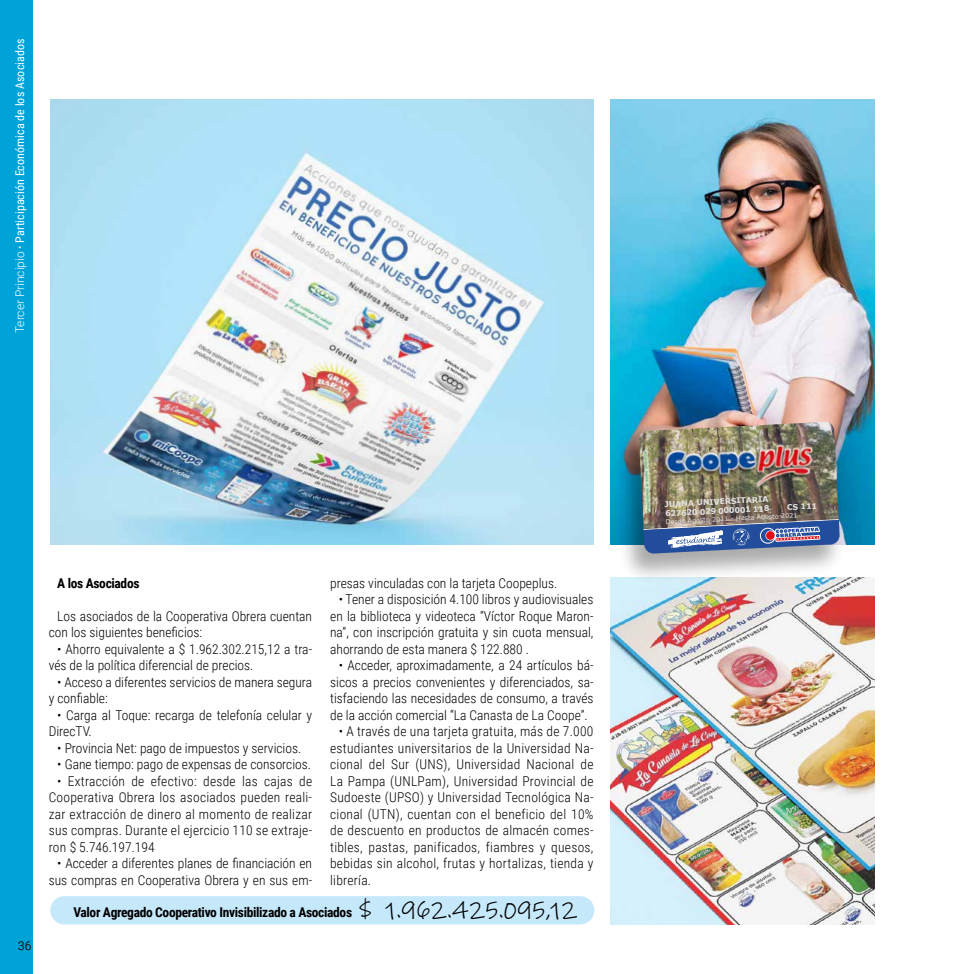
<style>
.page{position:relative;width:974px;height:974px;background:#fff}
.page>*{position:absolute;margin:0;border:0;box-sizing:border-box;transform-origin:0 0}
.t1{font:300 13.5px/16.5px "Roboto Condensed";color:#000}
.t2{font:700 13.5px "Roboto Condensed";letter-spacing:-.025em;color:#000}
.t3{font:12px "Roboto Condensed";letter-spacing:.005em;color:#fff}
.t4{font:300 12px "Roboto";color:#221f20}
.t5{font:700 7.8px/9.3px "Verdana";color:#e3e2e2}
.t6{font:6.45px "Verdana";color:#e3e2e2}
.s1{font-family:"Roboto";font-weight:300}
.s2{font-weight:700}
.s3{font-family:"Ink Free";font-weight:400;font-size:24px}
</style>
<div class="page">
<div style="left:0;top:0;width:33px;height:974px;background:#00a3d7"></div>
<img style="left:50px;top:100px;width:543px;height:444px">
<img style="left:610px;top:100px;width:264px;height:444px">
<img style="left:611px;top:577px;width:264px;height:347px">
<div style="left:614px;top:421px;width:231px;height:162px;background:#000;opacity:.33"></div>
<img style="left:639px;top:422px;width:200px;height:110px">
<img style="left:640px;top:510px;width:200px;height:44px">
<div style="left:50px;top:896px;width:544px;height:28px;background:#c6e8fb;border-radius:14px"></div>
<p class="t3" style="left:12px;top:333px;width:296px;rotate:-90deg"><span class="s1">Tercer Principio</span> <span class="s2">·</span> Participación Económica de los Asociados</p>
<p class="t4" style="left:18px;top:937px;width:15px">36</p>
<p class="t2" style="left:57px;top:573px;width:84px">A los Asociados</p>
<p class="t1" style="left:49px;top:607px;width:265px;text-indent:9px">Los asociados de la Cooperativa Obrera cuentan con los siguientes beneficios:</p>
<p class="t1" style="left:49px;top:640px;width:265px;text-indent:9px">• Ahorro equivalente a $ 1.962.302.215,12 a tra&shy;vés de la política diferencial de precios.</p>
<p class="t1" style="left:49px;top:673px;width:265px;text-indent:9px">• Acceso a diferentes servicios de manera segura y confiable:</p>
<p class="t1" style="left:49px;top:706px;width:265px;text-indent:9px">• Carga al Toque: recarga de telefonía celular y<br>DirecTV.</p>
<p class="t1" style="left:57px;top:739px;width:246px">• Provincia Net: pago de impuestos y servicios.</p>
<p class="t1" style="left:57px;top:756px;width:255px">• Gane tiempo: pago de expensas de consorcios.</p>
<p class="t1" style="left:49px;top:772px;width:265px;text-align:justify;text-indent:9px">• Extracción de efectivo: desde las cajas de Cooperativa Obrera los asociados pueden reali&shy;zar extracción de dinero al momento de realizar sus compras. Durante el ejercicio 110 se extraje&shy;ron $ 5.746.197.194</p>
<p class="t1" style="left:49px;top:855px;width:265px;text-align:right">• Acceder a diferentes planes de financiación en sus compras en Cooperativa Obrera y en sus em-</p>
<p class="t1" style="left:330px;top:574px;width:229px">presas vinculadas con la tarjeta Coopeplus.</p>
<p class="t1" style="left:330px;top:591px;width:265px;text-align:justify;text-indent:9px">• Tener a disposición 4.100 libros y audiovisuales en la biblioteca y videoteca “Víctor Roque Maron&shy;na”, con inscripción gratuita y sin cuota mensual, ahorrando de esta manera $ 122.880 .</p>
<p class="t1" style="left:330px;top:657px;width:265px;text-align:justify;text-indent:9px">• Acceder, aproximadamente, a 24 artículos bá&shy;sicos a precios convenientes y diferenciados, sa&shy;tisfaciendo las necesidades de consumo, a través de la acción comercial “La Canasta de La Coope”.</p>
<p class="t1" style="left:330px;top:722px;width:265px;text-align:justify;text-indent:9px">• A través de una tarjeta gratuita, más de 7.000 estudiantes universitarios de la Universidad Na&shy;cional del Sur (UNS), Universidad Nacional de La Pampa (UNLPam), Universidad Provincial de Sudoeste (UPSO) y Universidad Tecnológica Na&shy;cional (UTN), cuentan con el beneficio del 10% de descuento en productos de almacén comes&shy;tibles, pastas, panificados, fiambres y quesos, bebidas sin alcohol, frutas y hortalizas, tienda y librería.</p>
<p class="t2" style="left:73px;top:903px;width:505px">Valor Agregado Cooperativo Invisibilizado a Asociados <span class="s3">$ 1.962.425.095,12</span></p>
<p class="t5" style="left:664px;top:499px;width:106px;rotate:-3deg">JUANA UNIVERSITARIA<br>627620 029 000001 118</p>
<p class="t5" style="left:786px;top:502px;width:32px;rotate:-3deg">CS 111</p>
<p class="t6" style="left:665px;top:517px;width:134px;rotate:-3deg">Desde Agosto 2011 - Hasta Agosto 2021</p>
</div>
